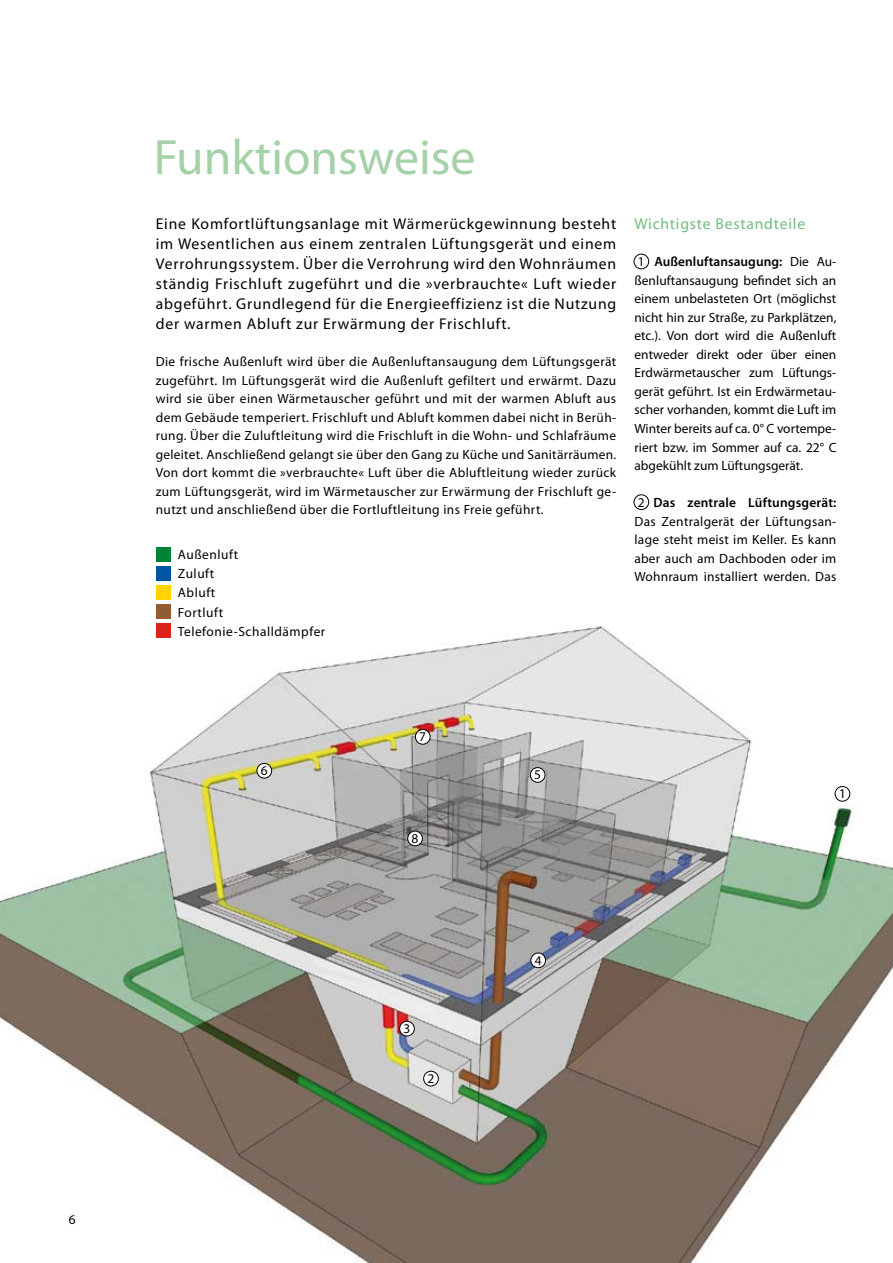
<style>
.page{position:relative;width:893px;height:1263px;background:#fff}
.page>*{position:absolute;margin:0;border:0;box-sizing:border-box;transform-origin:0 0}
.t1{font:49.8px "Myriad Pro";color:#a5d1a8}
.t2{font:15.6px/20px "Myriad Pro";letter-spacing:.05em;color:#000;text-align:justify}
.t3{font:15.6px "Myriad Pro";letter-spacing:.05em;color:#73bb81}
.t4{font:13.35px/18.6px "Myriad Pro";letter-spacing:.025em;color:#000;text-align:justify}
.t5{font:600 13.35px "Myriad Pro";letter-spacing:.015em;color:#000}
.s1{font-weight:600}
</style>
<div class="page">
<img style="left:0;top:616px;width:893px;height:647px">
<div style="left:156px;top:547px;width:14px;height:14px;background:#008435"></div>
<div style="left:156px;top:566px;width:14px;height:14px;background:#0056a2"></div>
<div style="left:156px;top:585px;width:14px;height:15px;background:#ffd500"></div>
<div style="left:156px;top:604px;width:14px;height:15px;background:#915b33"></div>
<div style="left:156px;top:623px;width:14px;height:15px;background:#dc231a"></div>
<div style="left:634px;top:254px;width:15px;height:15px;border:1px solid #000;border-radius:50%"></div>
<div style="left:634px;top:495px;width:15px;height:15px;border:1px solid #000;border-radius:50%"></div>
<div style="left:835px;top:786px;width:15px;height:15px;border:1px solid #000;border-radius:50%"></div>
<div style="left:424px;top:1071px;width:14px;height:15px;background:#fff;border-radius:50%"></div>
<div style="left:423px;top:1071px;width:16px;height:15px;border:1px solid #000;border-radius:50%"></div>
<div style="left:400px;top:1021px;width:14px;height:15px;background:#fff;border-radius:50%"></div>
<div style="left:399px;top:1021px;width:16px;height:15px;border:1px solid #000;border-radius:50%"></div>
<div style="left:531px;top:953px;width:15px;height:15px;background:#fff;border-radius:50%"></div>
<div style="left:531px;top:953px;width:15px;height:15px;border:1px solid #000;border-radius:50%"></div>
<div style="left:530px;top:767px;width:15px;height:15px;background:#fff;border-radius:50%"></div>
<div style="left:530px;top:767px;width:15px;height:15px;border:1px solid #000;border-radius:50%"></div>
<div style="left:257px;top:763px;width:15px;height:15px;background:#fff;border-radius:50%"></div>
<div style="left:257px;top:763px;width:15px;height:15px;border:1px solid #000;border-radius:50%"></div>
<div style="left:415px;top:729px;width:15px;height:15px;background:#fff;border-radius:50%"></div>
<div style="left:415px;top:729px;width:15px;height:15px;border:1px solid #000;border-radius:50%"></div>
<div style="left:408px;top:831px;width:14px;height:15px;background:#fff;border-radius:50%"></div>
<div style="left:407px;top:831px;width:16px;height:15px;border:1px solid #000;border-radius:50%"></div>
<p class="t4" style="left:69px;top:1210px;width:8px">6</p>
<h1 class="t1" style="left:154px;top:127px;width:323px">Funktionsweise</h1>
<p class="t2" style="left:156px;top:214px;width:462px">Eine Komfortlüftungsanlage mit Wärmerückgewinnung besteht im Wesentlichen aus einem zentralen Lüftungsgerät und einem Verrohrungssystem. Über die Verrohrung wird den Wohnräumen ständig Frischluft zugeführt und die »verbrauchte« Luft wieder abgeführt. Grundlegend für die Energieeffizienz ist die Nutzung der warmen Abluft zur Erwärmung der Frischluft.</p>
<p class="t4" style="left:156px;top:352px;width:462px">Die frische Außenluft wird über die Außenluftansaugung dem Lüftungsgerät zugeführt. Im Lüftungsgerät wird die Außenluft gefiltert und erwärmt. Dazu wird sie über einen Wärmetauscher geführt und mit der warmen Abluft aus dem Gebäude temperiert. Frischluft und Abluft kommen dabei nicht in Berüh&shy;rung. Über die Zuluftleitung wird die Frischluft in die Wohn- und Schlafräume geleitet. Anschließend gelangt sie über den Gang zu Küche und Sanitärräumen.<br>Von dort kommt die »verbrauchte« Luft über die Abluftleitung wieder zurück zum Lüftungsgerät, wird im Wärmetauscher zur Erwärmung der Frischluft ge&shy;nutzt und anschließend über die Fortluftleitung ins Freie geführt.</p>
<p class="t4" style="left:178px;top:545px;width:149px;line-height:19.2px;text-align:left">Außenluft<br>Zuluft<br>Abluft<br>Fortluft<br>Telefonie-Schalldämpfer</p>
<p class="t3" style="left:634px;top:214px;width:172px">Wichtigste Bestandteile</p>
<p class="t4" style="left:634px;top:252px;width:203px;text-indent:20px"><span class="s1">Außenluftansaugung:</span> Die Au&shy;ßenluftansaugung befindet sich an einem unbelasteten Ort (möglichst nicht hin zur Straße, zu Parkplätzen, etc.). Von dort wird die Außenluft entweder direkt oder über einen Erdwärmetauscher zum Lüftungs&shy;gerät geführt. Ist ein Erdwärmetau&shy;scher vorhanden, kommt die Luft im Winter bereits auf ca. 0° C vortempe&shy;riert bzw. im Sommer auf ca. 22° C abgekühlt zum Lüftungsgerät.</p>
<p class="t5" style="left:653px;top:494px;width:185px">Das zentrale Lüftungsgerät:</p>
<p class="t4" style="left:634px;top:512px;width:203px">Das Zentralgerät der Lüftungsan&shy;lage steht meist im Keller. Es kann aber auch am Dachboden oder im Wohnraum installiert werden. Das</p>
<p class="t4" style="left:638px;top:252px;width:8px">1</p>
<p class="t4" style="left:638px;top:492px;width:8px">2</p>
<p class="t4" style="left:261px;top:761px;width:8px">6</p>
<p class="t4" style="left:419px;top:727px;width:8px">7</p>
<p class="t4" style="left:412px;top:829px;width:8px">8</p>
<p class="t4" style="left:534px;top:765px;width:8px">5</p>
<p class="t4" style="left:839px;top:784px;width:8px">1</p>
<p class="t4" style="left:403px;top:1019px;width:8px">3</p>
<p class="t4" style="left:428px;top:1069px;width:8px">2</p>
<p class="t4" style="left:535px;top:951px;width:8px">4</p>
</div>
